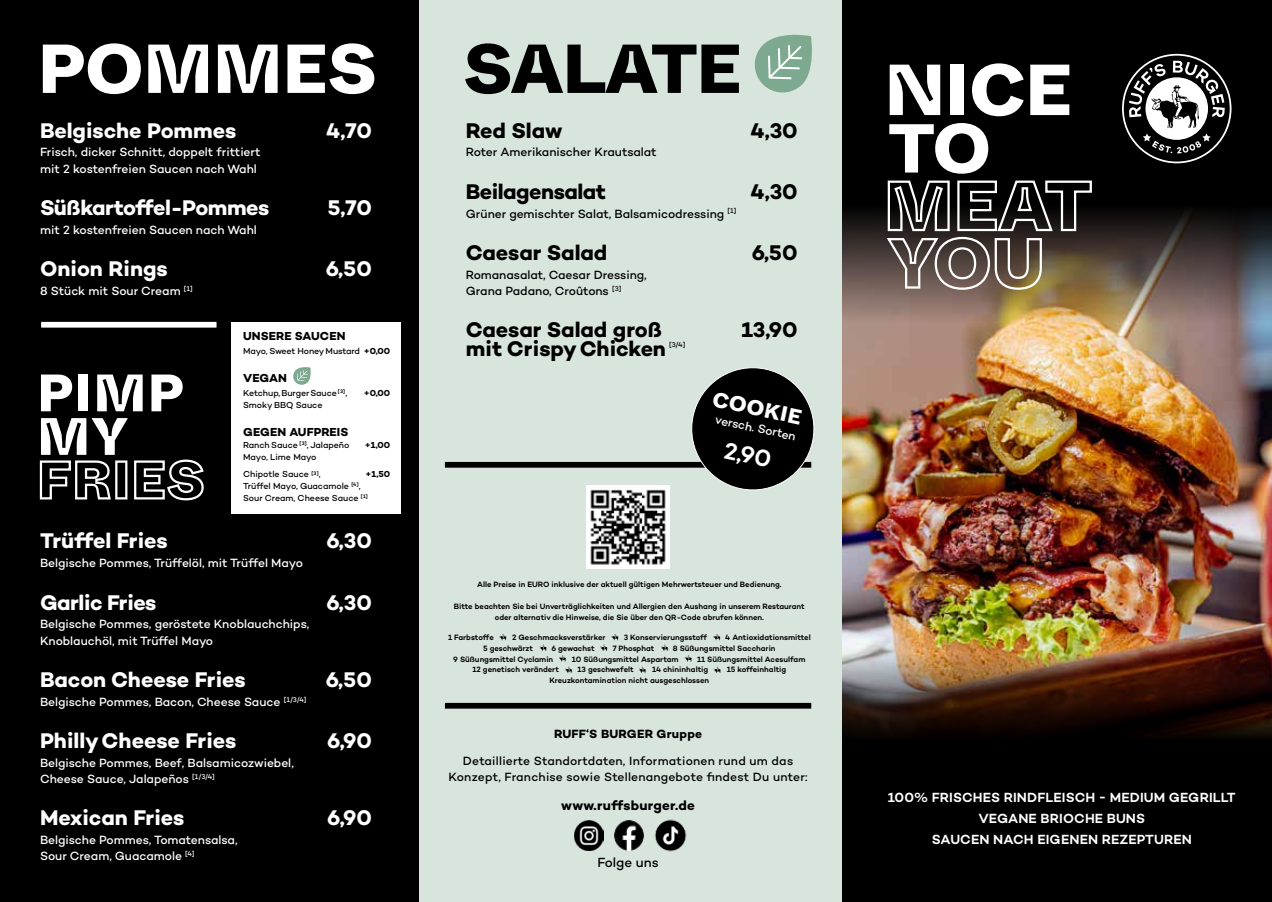
<style>
.page{position:relative;width:1272px;height:902px;background:#fff}
.page>*{position:absolute;margin:0;border:0;box-sizing:border-box;transform-origin:0 0}
.t1{font:800 72px "ABC Whyte Inktrap";color:#fff}
.t2{font:800 69px "ABC Whyte Inktrap";color:#fff}
.t3{font:800 69px "ABC Whyte Inktrap";letter-spacing:-.01em;color:#000}
.t4{font:800 52.5px/43.5px "ABC Whyte Inktrap";letter-spacing:.025em;color:#fff}
.t5{font:600 23.85px "Campton";color:#fff}
.t6{font:700 21.6px "Campton";letter-spacing:-.005em;color:#fff}
.t7{font:700 21.6px "Campton";letter-spacing:-.005em;color:#000}
.t8{font:700 21.6px "Campton";letter-spacing:-.025em;color:#fff}
.t9{font:700 21.6px "Campton";letter-spacing:-.025em;color:#000}
.t10{font:800 21px "ABC Whyte Inktrap";color:#fff}
.t11{font:600 13.5px/21px "Campton";letter-spacing:.01em;color:#fff;text-align:center}
.t12{font:700 13.5px "Campton";letter-spacing:.015em;color:#000}
.t13{font:500 13.5px "Campton";letter-spacing:-.005em;color:#000}
.t14{font:500 12.15px/16.2px "Campton";letter-spacing:-.005em;color:#fff}
.t15{font:500 12.15px/16.2px "Campton";color:#000}
.t16{font:700 12.15px "Campton";letter-spacing:.02em;color:#000}
.t17{font:700 11.85px "Campton";letter-spacing:.01em;color:#000}
.t18{font:500 8.85px/17.4px "Campton";letter-spacing:-.005em;color:#000}
.t19{font:700 8.85px "Campton";color:#000}
.t20{font:600 7.8px/10.8px "Campton";letter-spacing:-.005em;color:#000;text-align:center}
.t21{font:500 7.05px "Campton";color:#000}
.s1{font-weight:700}
</style>
<div class="page">
<div style="left:417px;top:0;width:424px;height:901px;background:#d8e5dd"></div>
<div style="left:0;top:0;width:418px;height:901px;background:#000"></div>
<svg style="left:39px;top:460px;width:72px;height:40px"></svg>
<div style="left:115px;top:460px;width:12px;height:39px;border:2px solid #fff"></div>
<svg style="left:134px;top:459px;width:70px;height:42px"></svg>
<div style="left:41px;top:322px;width:175px;height:5px;background:#fff"></div>
<div style="left:445px;top:702px;width:366px;height:6px;background:#000"></div>
<img style="left:614px;top:820px;width:30px;height:30px">
<img style="left:574px;top:820px;width:30px;height:30px">
<img style="left:586px;top:485px;width:83px;height:83px">
<svg style="left:499px;top:634px;width:7px;height:6px"></svg>
<svg style="left:713px;top:634px;width:7px;height:6px"></svg>
<svg style="left:539px;top:644px;width:7px;height:7px"></svg>
<svg style="left:600px;top:634px;width:18px;height:17px"></svg>
<svg style="left:661px;top:644px;width:7px;height:7px"></svg>
<svg style="left:684px;top:655px;width:7px;height:6px"></svg>
<svg style="left:559px;top:655px;width:13px;height:18px"></svg>
<svg style="left:639px;top:666px;width:7px;height:7px"></svg>
<svg style="left:713px;top:666px;width:7px;height:7px"></svg>
<div style="left:445px;top:462px;width:366px;height:5px;background:#000"></div>
<div style="left:232px;top:322px;width:169px;height:191px;background:#fff"></div>
<svg style="left:293px;top:367px;width:18px;height:18px"></svg>
<svg style="left:685px;top:367px;width:130px;height:124px"></svg>
<img style="left:842px;top:323px;width:429px;height:328px">
<svg style="left:842px;top:0;width:429px;height:323px;background:#1f1a17"></svg>
<svg style="left:842px;top:651px;width:429px;height:250px;background:#180f0a"></svg>
<svg style="left:1121px;top:54px;width:110px;height:109px"></svg>
<svg style="left:884px;top:179px;width:208px;height:112px;background:#58504a"></svg>
<svg style="left:754px;top:35px;width:58px;height:58px"></svg>
<img style="left:654px;top:819px;width:32px;height:32px">
<h2 class="t2" style="left:38px;top:23px;width:340px">POMMES</h2>
<h3 class="t6" style="left:40px;top:116px;width:198px">Belgische Pommes</h3>
<h3 class="t6" style="left:326px;top:116px;width:47px">4,70</h3>
<h3 class="t14" style="left:40px;top:144px;width:222px">Frisch, dicker Schnitt, doppelt frittiert mit 2 kostenfreien Saucen nach Wahl</h3>
<h3 class="t8" style="left:40px;top:194px;width:231px">Süßkartoffel-Pommes</h3>
<h3 class="t6" style="left:327px;top:194px;width:46px">5,70</h3>
<h3 class="t14" style="left:40px;top:221px;width:218px">mit 2 kostenfreien Saucen nach Wahl</h3>
<h3 class="t6" style="left:40px;top:255px;width:129px">Onion Rings</h3>
<h3 class="t6" style="left:326px;top:255px;width:47px">6,50</h3>
<h3 class="t14" style="left:40px;top:282px;width:154px">8 Stück mit Sour Cream <sup>[1]</sup></h3>
<h3 class="t4" style="left:37px;top:372px;width:148px">PIMP<br>MY</h3>
<h3 class="t17" style="left:243px;top:328px;width:27px">Unsere</h3>
<h3 class="t17" style="left:295px;top:328px;width:26px">Sauce</h3>
<h3 class="t17" style="left:337px;top:328px;width:10px">n</h3>
<p class="t18" style="left:243px;top:342px;width:148px">Mayo, Sweet Honey Mustard <span class="s1">+0,00</span></p>
<h3 class="t17" style="left:243px;top:370px;width:45px">Vegan</h3>
<p class="t18" style="left:243px;top:384px;width:106px">Ketchup, Burger Sauce <sup>[3]</sup>,</p>
<p class="t19" style="left:364px;top:387px;width:28px">+0,00</p>
<p class="t18" style="left:243px;top:396px;width:81px">Smoky BBQ Sauce</p>
<h3 class="t17" style="left:243px;top:425px;width:107px">GEGEN AUFPREIS</h3>
<p class="t18" style="left:243px;top:436px;width:108px">Ranch Sauce <sup>[3]</sup>, Jalapeño</p>
<p class="t19" style="left:365px;top:439px;width:27px">+1,00</p>
<p class="t18" style="left:243px;top:448px;width:79px">Mayo, Lime Mayo<br>Chipotle Sauce <sup>[3]</sup>,</p>
<p class="t19" style="left:365px;top:469px;width:26px">+1,50</p>
<p class="t18" style="left:243px;top:480px;width:126px;line-height:11.9px">Trüffel Mayo, Guacamole <sup>[4]</sup>,<br>Sour Cream, Cheese Sauce <sup>[1]</sup></p>
<h3 class="t6" style="left:40px;top:527px;width:129px">Trüffel Fries</h3>
<h3 class="t6" style="left:326px;top:527px;width:47px">6,30</h3>
<h3 class="t14" style="left:40px;top:555px;width:264px">Belgische Pommes, Trüffelöl, mit Trüffel Mayo</h3>
<h3 class="t6" style="left:40px;top:588px;width:118px">Garlic Fries</h3>
<h3 class="t6" style="left:326px;top:588px;width:47px">6,30</h3>
<h3 class="t14" style="left:40px;top:616px;width:271px">Belgische Pommes, geröstete Knoblauchchips,<br>Knoblauchöl, mit Trüffel Mayo</h3>
<h3 class="t6" style="left:40px;top:665px;width:207px">Bacon Cheese Fries</h3>
<h3 class="t6" style="left:326px;top:665px;width:47px">6,50</h3>
<h3 class="t14" style="left:40px;top:693px;width:268px">Belgische Pommes, Bacon, Cheese Sauce <sup>[1/3/4]</sup></h3>
<h3 class="t6" style="left:40px;top:726px;width:198px">Philly Cheese Fries</h3>
<h3 class="t6" style="left:327px;top:726px;width:46px">6,90</h3>
<h3 class="t14" style="left:40px;top:754px;width:255px">Belgische Pommes, Beef, Balsamicozwiebel,<br>Cheese Sauce, Jalapeños <sup>[1/3/4]</sup></h3>
<h3 class="t6" style="left:40px;top:803px;width:146px">Mexican Fries</h3>
<h3 class="t6" style="left:327px;top:803px;width:46px">6,90</h3>
<h3 class="t14" style="left:40px;top:831px;width:199px">Belgische Pommes, Tomatensalsa,<br>Sour Cream, Guacamole <sup>[4]</sup></h3>
<h2 class="t3" style="left:463px;top:23px;width:280px">SALATE</h2>
<h3 class="t7" style="left:466px;top:116px;width:98px">Red Slaw</h3>
<h3 class="t7" style="left:750px;top:116px;width:49px">4,30</h3>
<h3 class="t15" style="left:466px;top:144px;width:192px">Roter Amerikanischer Krautsalat</h3>
<h3 class="t9" style="left:466px;top:177px;width:142px">Beilagensalat</h3>
<h3 class="t7" style="left:750px;top:177px;width:49px">4,30</h3>
<h3 class="t15" style="left:466px;top:205px;width:272px">Grüner gemischter Salat, Balsamicodressing <sup>[1]</sup></h3>
<h3 class="t7" style="left:466px;top:238px;width:143px">Caesar Salad</h3>
<h3 class="t7" style="left:751px;top:238px;width:47px">6,50</h3>
<h3 class="t15" style="left:466px;top:266px;width:182px">Romanasalat, Caesar Dressing,<br>Grana Padano, Croûtons <sup>[3]</sup></h3>
<h3 class="t7" style="left:466px;top:316px;width:198px">Caesar Salad groß</h3>
<h3 class="t7" style="left:741px;top:316px;width:58px">13,90</h3>
<h3 class="t7" style="left:466px;top:334px;width:202px">mit Crispy Chicken</h3>
<p class="t21" style="left:669px;top:340px;width:18px">[3/4]</p>
<h3 class="t10" style="left:715px;top:385px;width:92px;rotate:12deg">COOKIE</h3>
<h3 class="t14" style="left:717px;top:411px;width:84px;rotate:12deg">versch. Sorten</h3>
<h3 class="t5" style="left:727px;top:435px;width:49px;rotate:12deg">2,90</h3>
<p class="t20" style="left:477px;top:579px;width:306px">Alle Preise in EURO inklusive der aktuell gültigen Mehrwertsteuer und Bedienung.</p>
<p class="t20" style="left:454px;top:600px;width:352px">Bitte beachten Sie bei Unverträglichkeiten und Allergien den Aushang in unserem Restaurant oder alternativ die Hinweise, die Sie über den QR-Code abrufen können.</p>
<p class="t20" style="left:448px;top:631px;width:47px">1 Farbstoffe</p>
<p class="t20" style="left:512px;top:631px;width:95px">2 Geschmacksverstärker</p>
<p class="t20" style="left:623px;top:631px;width:85px">3 Konservierungsstoff</p>
<p class="t20" style="left:725px;top:631px;width:87px">4 Antioxidationsmittel</p>
<p class="t20" style="left:483px;top:642px;width:51px">5 geschwärzt</p>
<p class="t20" style="left:551px;top:642px;width:45px">6 gewachst</p>
<p class="t20" style="left:613px;top:642px;width:43px">7 Phosphat</p>
<p class="t20" style="left:672px;top:642px;width:104px">8 Süßungsmittel Saccharin</p>
<p class="t20" style="left:453px;top:653px;width:102px">9 Süßungsmittel Cyclamin</p>
<p class="t20" style="left:571px;top:653px;width:108px">10 Süßungsmittel Aspartam</p>
<p class="t20" style="left:697px;top:653px;width:110px">11 Süßungsmittel Acesulfam</p>
<p class="t20" style="left:472px;top:664px;width:88px">12 genetisch verändert</p>
<p class="t20" style="left:577px;top:664px;width:58px">13 geschwefelt</p>
<p class="t20" style="left:652px;top:664px;width:58px">14 chininhaltig</p>
<p class="t20" style="left:726px;top:664px;width:61px">15 koffeinhaltig</p>
<p class="t20" style="left:549px;top:675px;width:161px">Kreuzkontamination nicht ausgeschlossen</p>
<h3 class="t16" style="left:554px;top:725px;width:149px">RUFF‘S BURGER Gruppe</h3>
<h3 class="t15" style="left:448px;top:752px;width:360px;text-align:center">Detaillierte Standortdaten, Informationen rund um das<br>Konzept, Franchise sowie Stellenangebote findest Du unter:</h3>
<h3 class="t12" style="left:561px;top:796px;width:135px">www.ruffsburger.de</h3>
<h3 class="t13" style="left:597px;top:853px;width:63px">Folge uns</h3>
<h1 class="t1" style="left:884px;top:42px;width:189px">NICE</h1>
<h2 class="t2" style="left:888px;top:102px;width:104px">TO</h2>
<h3 class="t11" style="left:887px;top:786px;width:76px">100% frisches</h3>
<h3 class="t11" style="left:1003px;top:786px;width:73px">Rindfleisch</h3>
<h3 class="t11" style="left:1098px;top:786px;width:81px">- medium gegr</h3>
<h3 class="t11" style="left:1208px;top:786px;width:28px">illt</h3>
<h3 class="t11" style="left:931px;top:807px;width:260px">VEGANE BRIOCHE BUNS<br>SAUCEN NACH EIGENEN REZEPTUREN</h3>
</div>
